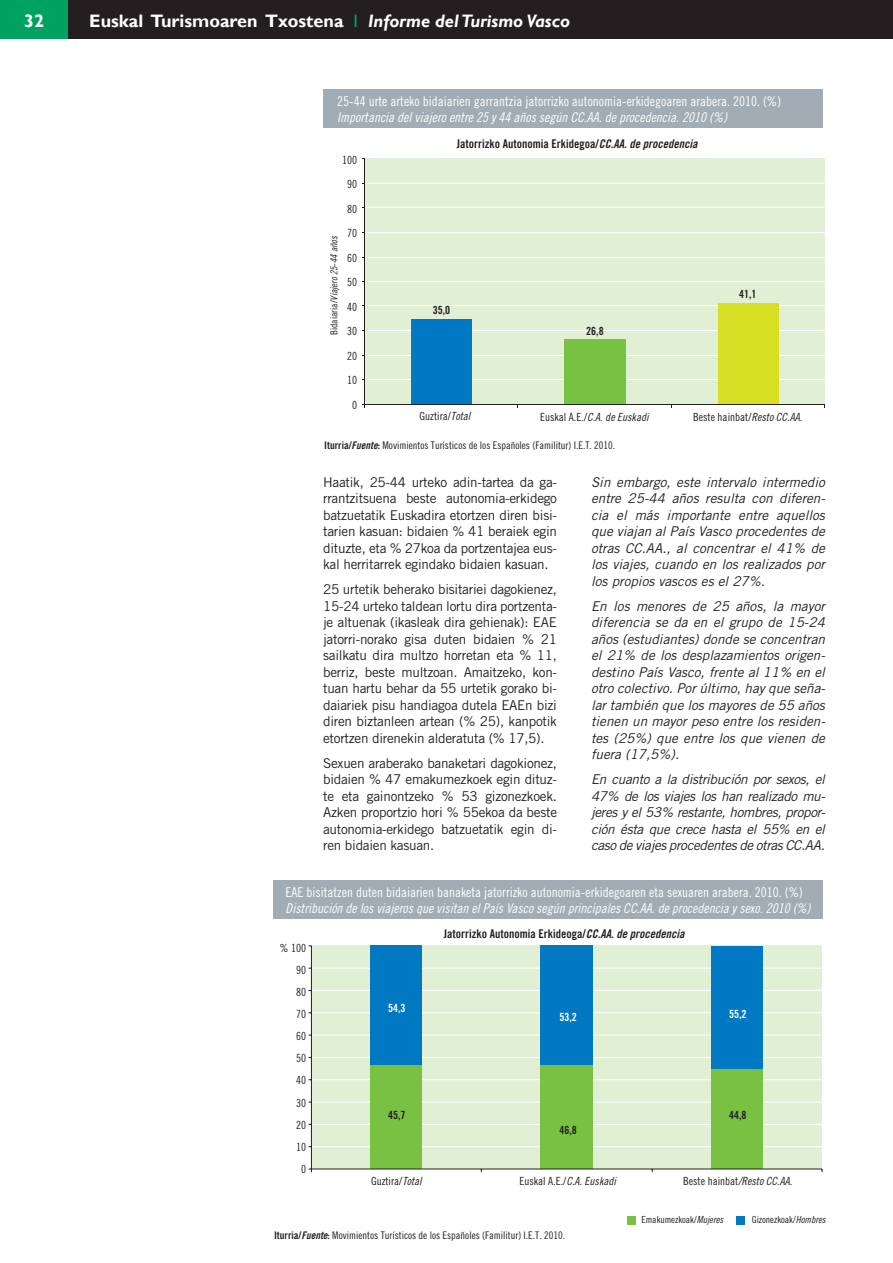
<style>
.page{position:relative;width:893px;height:1263px;background:#fff}
.page>*{position:absolute;margin:0;border:0;box-sizing:border-box;transform-origin:0 0}
.t1{font:700 18px "Gill Sans";color:#fff}
.t2{font:13.5px/16.5px "Trade Gothic";letter-spacing:-.02em;color:#231f20;text-align:justify}
.t3{font:italic 13.5px/16.5px "Trade Gothic";color:#231f20;text-align:justify}
.t4{font:13.5px "Trade Gothic Cond Eighteen";color:#fff}
.t5{font:13.5px "Trade Gothic Cond Eighteen Obl";color:#fff}
.t6{font:12px "Trade Gothic Bold Cond Twenty";color:#231f20}
.t7{font:11.25px/24.5px "Trade Gothic Cond Eighteen";color:#231f20;text-align:right}
.t8{font:11.25px "Trade Gothic Cond Eighteen Obl";color:#231f20}
.t9{font:11.25px "Trade Gothic Bold Cond Twenty";color:#231f20}
.t10{font:11.25px "Trade Gothic Bold Cond Twenty";color:#fff}
.t11{font:10.5px "Trade Gothic Cond Eighteen";color:#231f20}
.t12{font:9.75px "Trade Gothic Cond Eighteen";color:#231f20}
.t13{font:9.75px "Trade Gothic Cond Eighteen Obl";color:#231f20}
.s1{font-weight:400;color:#00a261}
.s2{font-style:italic}
.s3{font-family:"Trade Gothic Cond Eighteen"}
.s4{font-family:"Trade Gothic Bold Cond Twenty Obl"}
.s5{font-family:"Trade Gothic Cond Eighteen Obl"}
.s6{font-family:"Trade Gothic Bold Cond Twenty"}
</style>
<div class="page">
<div style="left:68px;top:0;width:825px;height:38px;background:#231f20"></div>
<div style="left:0;top:0;width:68px;height:38px;background:#00a261"></div>
<div style="left:324px;top:89px;width:499px;height:39px;background:#a1acb4"></div>
<div style="left:365px;top:159px;width:459px;height:246px;background:#e1efd4"></div>
<hr style="left:365px;top:379px;width:459px;height:1px;background:#fff">
<hr style="left:365px;top:355px;width:459px;height:1px;background:#fff">
<hr style="left:365px;top:330px;width:459px;height:1px;background:#fff">
<hr style="left:365px;top:306px;width:459px;height:1px;background:#fff">
<hr style="left:365px;top:281px;width:459px;height:1px;background:#fff">
<hr style="left:365px;top:257px;width:459px;height:1px;background:#fff">
<hr style="left:365px;top:232px;width:459px;height:1px;background:#fff">
<hr style="left:365px;top:207px;width:459px;height:1px;background:#fff">
<hr style="left:365px;top:183px;width:459px;height:1px;background:#fff">
<div style="left:411px;top:319px;width:61px;height:86px;background:#0079c2"></div>
<div style="left:564px;top:339px;width:61px;height:66px;background:#79c142"></div>
<div style="left:718px;top:303px;width:60px;height:102px;background:#d6df21"></div>
<hr style="left:364px;top:159px;width:1px;height:246px;background:#231f20">
<hr style="left:365px;top:404px;width:459px;height:1px;background:#231f20">
<div style="left:273px;top:881px;width:550px;height:38px;background:#a1acb4"></div>
<div style="left:628px;top:1216px;width:8px;height:8px;background:#79c142"></div>
<div style="left:736px;top:1216px;width:9px;height:8px;background:#0079c2"></div>
<div style="left:311px;top:946px;width:511px;height:223px;background:#e1efd4"></div>
<hr style="left:311px;top:1146px;width:511px;height:1px;background:#fff">
<hr style="left:311px;top:1124px;width:511px;height:1px;background:#fff">
<hr style="left:311px;top:1101px;width:511px;height:1px;background:#fff">
<hr style="left:311px;top:1079px;width:511px;height:1px;background:#fff">
<hr style="left:311px;top:1057px;width:511px;height:1px;background:#fff">
<hr style="left:311px;top:1035px;width:511px;height:1px;background:#fff">
<hr style="left:311px;top:1012px;width:511px;height:1px;background:#fff">
<hr style="left:311px;top:990px;width:511px;height:1px;background:#fff">
<hr style="left:311px;top:968px;width:511px;height:1px;background:#fff">
<div style="left:370px;top:1065px;width:51px;height:104px;background:#79c142"></div>
<div style="left:540px;top:1065px;width:52px;height:104px;background:#79c142"></div>
<div style="left:711px;top:1068px;width:51px;height:101px;background:#79c142"></div>
<div style="left:370px;top:946px;width:51px;height:119px;background:#0079c2"></div>
<div style="left:540px;top:946px;width:52px;height:119px;background:#0079c2"></div>
<div style="left:711px;top:946px;width:51px;height:122px;background:#0079c2"></div>
<hr style="left:311px;top:946px;width:1px;height:223px;background:#231f20">
<hr style="left:311px;top:1168px;width:511px;height:1px;background:#231f20">
<h1 class="t1" style="left:24px;top:10px;width:21px">32</h1>
<h1 class="t1" style="left:89px;top:10px;width:482px">Euskal Turismoaren Txostena <span class="s1">Ӏ</span> <span class="s2">Informe del Turismo Vasco</span></h1>
<p class="t4" style="left:337px;top:93px;width:445px">25-44 urte arteko bidaiarien garrantzia jatorrizko autonomia-erkidegoaren arabera. 2010. (%)</p>
<p class="t5" style="left:337px;top:109px;width:391px">Importancia del viajero entre 25 y 44 años según CC.AA. de procedencia. 2010 (%)</p>
<p class="t7" style="left:342px;top:148px;width:17px">100<br>90<br>80<br>70<br>60<br>50<br>40<br>30<br>20<br>10<br>0</p>
<p class="t13" style="left:328px;top:335px;width:101px;rotate:-90deg"><span class="s3">Bidaiaria/</span>Viajero 25-44 años</p>
<p class="t6" style="left:457px;top:137px;width:242px">Jatorrizko Autonomia Erkidegoa/<span class="s4">CC.AA. de procedencia</span></p>
<p class="t9" style="left:433px;top:303px;width:19px">35,0</p>
<p class="t9" style="left:586px;top:324px;width:19px">26,8</p>
<p class="t9" style="left:739px;top:287px;width:19px">41,1</p>
<p class="t7" style="left:420px;top:404px;width:52px">Guztira/<span class="s5">Total</span></p>
<p class="t8" style="left:540px;top:410px;width:110px"><span class="s3">Euskal A.E./</span>C.A. de Euskadi</p>
<p class="t7" style="left:693px;top:404px;width:111px">Beste hainbat/<span class="s5">Resto CC.AA.</span></p>
<p class="t11" style="left:324px;top:439px;width:292px"><span class="s6">Iturria/</span><span class="s4">Fuente</span><span class="s6">:</span> Movimientos Turísticos de los Españoles (Familitur) I.E.T. 2010.</p>
<p class="t2" style="left:323px;top:473px;width:235px">Haatik, 25-44 urteko adin-tartea da ga&shy;rrantzitsuena beste autonomia-erkidego batzuetatik Euskadira etortzen diren bisi&shy;tarien kasuan: bidaien % 41 beraiek egin dituzte, eta % 27koa da portzentajea eus&shy;kal herritarrek egindako bidaien kasuan.</p>
<p class="t2" style="left:323px;top:581px;width:235px">25 urtetik beherako bisitariei dagokienez, 15-24 urteko taldean lortu dira portzenta&shy;je altuenak (ikasleak dira gehienak): EAE jatorri-norako gisa duten bidaien % 21 sailkatu dira multzo horretan eta % 11, berriz, beste multzoan. Amaitzeko, kon&shy;tuan hartu behar da 55 urtetik gorako bi&shy;daiariek pisu handiagoa dutela EAEn bizi diren biztanleen artean (% 25), kanpotik etortzen direnekin alderatuta (% 17,5).</p>
<p class="t2" style="left:323px;top:754px;width:235px">Sexuen araberako banaketari dagokionez, bidaien % 47 emakumezkoek egin dituz&shy;te eta gainontzeko % 53 gizonezkoek.<br>Azken proportzio hori % 55ekoa da beste autonomia-erkidego batzuetatik egin di&shy;ren bidaien kasuan.</p>
<p class="t3" style="left:591px;top:473px;width:236px">Sin embargo, este intervalo intermedio entre 25-44 años resulta con diferen&shy;cia el más importante entre aquellos que viajan al País Vasco procedentes de otras CC.AA., al concentrar el 41% de los viajes, cuando en los realizados por los propios vascos es el 27%.</p>
<p class="t3" style="left:591px;top:597px;width:236px">En los menores de 25 años, la mayor diferencia se da en el grupo de 15-24 años (estudiantes) donde se concentran el 21% de los desplazamientos origen&shy;destino País Vasco, frente al 11% en el otro colectivo. Por último, hay que seña&shy;lar también que los mayores de 55 años tienen un mayor peso entre los residen&shy;tes (25%) que entre los que vienen de fuera (17,5%).</p>
<p class="t3" style="left:591px;top:771px;width:236px">En cuanto a la distribución por sexos, el 47% de los viajes los han realizado mu&shy;jeres y el 53% restante, hombres, propor&shy;ción ésta que crece hasta el 55% en el caso de viajes procedentes de otras CC.AA.</p>
<p class="t4" style="left:286px;top:884px;width:519px">EAE bisitatzen duten bidaiarien banaketa jatorrizko autonomia-erkidegoaren eta sexuaren arabera. 2010. (%)</p>
<p class="t5" style="left:286px;top:901px;width:527px">Distribución de los viajeros que visitan el País Vasco según principales CC.AA. de procedencia y sexo. 2010 (%)</p>
<p class="t7" style="left:280px;top:937px;width:28px;line-height:22px">% 100<br>90<br>80<br>70<br>60<br>50<br>40<br>30<br>20<br>10<br>0</p>
<p class="t10" style="left:388px;top:1001px;width:19px">54,3</p>
<p class="t9" style="left:388px;top:1108px;width:19px">45,7</p>
<p class="t6" style="left:444px;top:927px;width:242px">Jatorrizko Autonomia Erkideoga/<span class="s4">CC.AA. de procedencia</span></p>
<p class="t10" style="left:559px;top:1010px;width:19px">53,2</p>
<p class="t9" style="left:559px;top:1123px;width:19px">46,8</p>
<p class="t10" style="left:729px;top:1007px;width:19px">55,2</p>
<p class="t9" style="left:729px;top:1108px;width:19px">44,8</p>
<p class="t7" style="left:371px;top:1169px;width:52px">Guztira/<span class="s5">Total</span></p>
<p class="t7" style="left:519px;top:1169px;width:98px">Euskal A.E./<span class="s5">C.A. Euskadi</span></p>
<p class="t7" style="left:683px;top:1169px;width:111px">Beste hainbat<span class="s5">/Resto CC.AA.</span></p>
<p class="t12" style="left:641px;top:1214px;width:83px">Emakumezkoak/<span class="s5">Mujeres</span></p>
<p class="t12" style="left:752px;top:1214px;width:75px">Gizonezkoak/<span class="s5">Hombres</span></p>
<p class="t11" style="left:274px;top:1229px;width:292px"><span class="s6">Iturria/</span><span class="s4">Fuente</span><span class="s6">:</span> Movimientos Turísticos de los Españoles (Familitur) I.E.T. 2010.</p>
</div>
